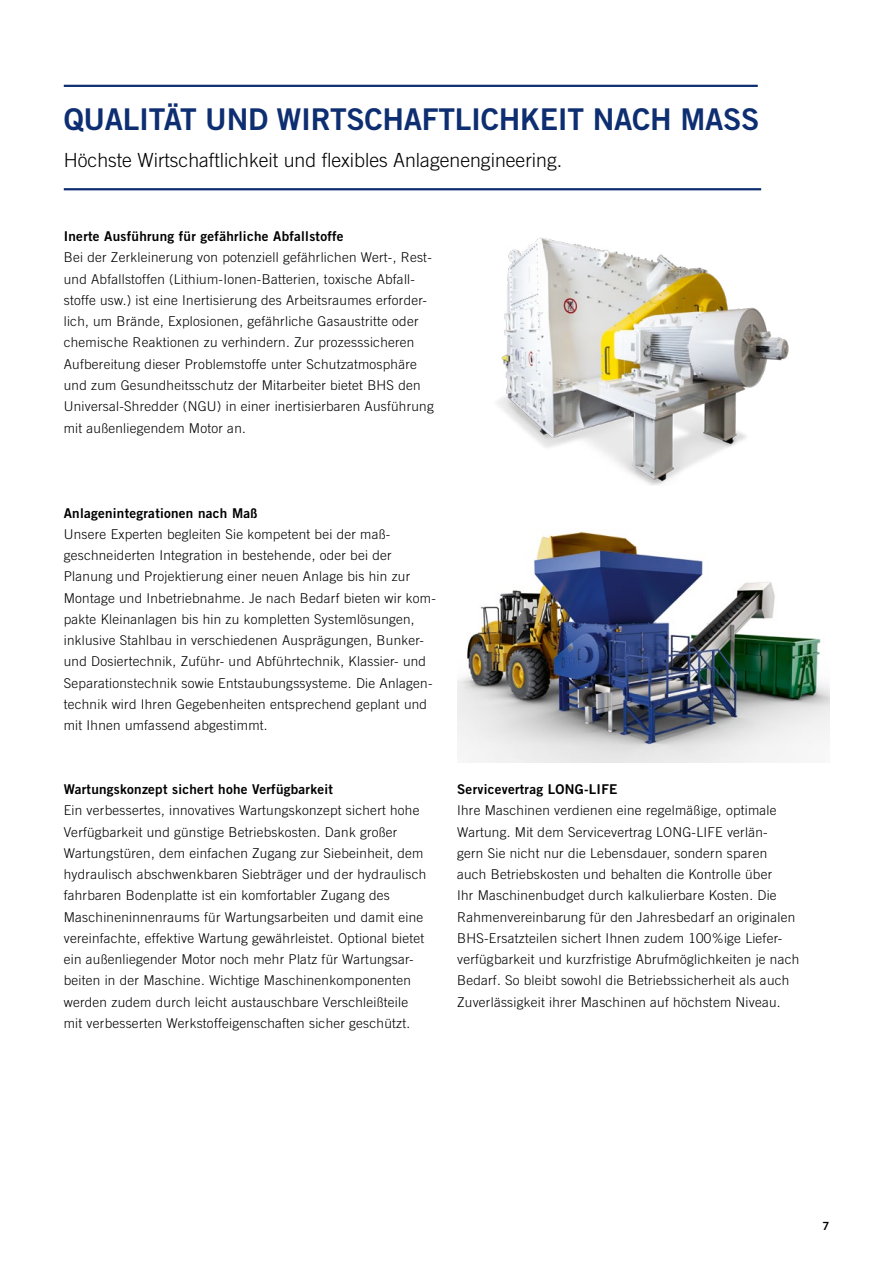
<style>
.page{position:relative;width:893px;height:1263px;background:#fff}
.page>*{position:absolute;margin:0;border:0;box-sizing:border-box;transform-origin:0 0}
.Head_20_22{font:30px "Trade Gothic LT Std Bd 2";letter-spacing:-.01em;color:#0e2e72}
.Head_20_22-2{font:300 19.5px "Trade Gothic LT Std";color:#000}
.Copy_9_11{font:300 13.5px/21.3px "Trade Gothic LT Std";letter-spacing:.02em;color:#000}
.Copy_9_11-2{font:13.5px "Trade Gothic LT Std Bd 2";letter-spacing:.02em;color:#000}
.t1{font:11.25px "Trade Gothic LT Std Bd 2";color:#000}
</style>
<div class="page">
<hr style="left:64px;top:85px;width:694px;height:2px;background:#0e2e72">
<hr style="left:64px;top:188px;width:697px;height:2px;background:#0e2e72">
<img style="left:457px;top:531px;width:372px;height:231px">
<img style="left:496px;top:237px;width:293px;height:249px">
<p class="Head_20_22" style="left:64px;top:100px;width:697px">QUALITÄT UND WIRTSCHAFTLICHKEIT NACH MASS</p>
<p class="Head_20_22-2" style="left:64px;top:148px;width:500px">Höchste Wirtschaftlichkeit und flexibles Anlagenengineering.</p>
<p class="Copy_9_11-2" style="left:64px;top:228px;width:281px">Inerte Ausführung für gefährliche Abfallstoffe</p>
<p class="Copy_9_11" style="left:64px;top:247px;width:371px">Bei der Zerkleinerung von potenziell gefährlichen Wert-, Rest&shy;und Abfallstoffen (Lithium-Ionen-Batterien, toxische Abfall&shy;stoffe usw.) ist eine Inertisierung des Arbeitsraumes erforder&shy;lich, um Brände, Explosionen, gefährliche Gasaustritte oder chemische Reaktionen zu verhindern. Zur prozesssicheren Aufbereitung dieser Problemstoffe unter Schutzatmosphäre und zum Gesundheitsschutz der Mitarbeiter bietet BHS den Universal-Shredder (NGU) in einer inertisierbaren Ausführung mit außenliegendem Motor an.</p>
<p class="Copy_9_11-2" style="left:64px;top:504px;width:195px">Anlagenintegrationen nach Maß</p>
<p class="Copy_9_11" style="left:64px;top:523px;width:374px">Unsere Experten begleiten Sie kompetent bei der maß&shy;geschneiderten Integration in bestehende, oder bei der Planung und Projektierung einer neuen Anlage bis hin zur Montage und Inbetriebnahme. Je nach Bedarf bieten wir kom&shy;pakte Kleinanlagen bis hin zu kompletten Systemlösungen, inklusive Stahlbau in verschiedenen Ausprägungen, Bunker&shy;und Dosiertechnik, Zuführ- und Abführtechnik, Klassier- und Separationstechnik sowie Entstaubungssysteme. Die Anlagen&shy;technik wird Ihren Gegebenheiten entsprechend geplant und mit Ihnen umfassend abgestimmt.</p>
<p class="Copy_9_11-2" style="left:64px;top:781px;width:271px">Wartungskonzept sichert hohe Verfügbarkeit</p>
<p class="Copy_9_11" style="left:64px;top:800px;width:364px">Ein verbessertes, innovatives Wartungskonzept sichert hohe Verfügbarkeit und günstige Betriebskosten. Dank großer Wartungstüren, dem einfachen Zugang zur Siebeinheit, dem hydraulisch abschwenkbaren Siebträger und der hydraulisch fahrbaren Bodenplatte ist ein komfortabler Zugang des Maschineninnenraums für Wartungsarbeiten und damit eine vereinfachte, effektive Wartung gewährleistet. Optional bietet ein außenliegender Motor noch mehr Platz für Wartungsar&shy;beiten in der Maschine. Wichtige Maschinenkomponenten werden zudem durch leicht austauschbare Verschleißteile mit verbesserten Werkstoffeigenschaften sicher geschützt.</p>
<p class="Copy_9_11-2" style="left:457px;top:781px;width:162px">Servicevertrag LONG-LIFE</p>
<p class="Copy_9_11" style="left:457px;top:800px;width:344px">Ihre Maschinen verdienen eine regelmäßige, optimale Wartung. Mit dem Servicevertrag LONG-LIFE verlän-<br>gern Sie nicht nur die Lebensdauer, sondern sparen auch Betriebskosten und behalten die Kontrolle über<br>Ihr Maschinenbudget durch kalkulierbare Kosten. Die Rahmenvereinbarung für den Jahresbedarf an originalen BHS-Ersatzteilen sichert Ihnen zudem 100%ige Liefer&shy;verfügbarkeit und kurzfristige Abrufmöglichkeiten je nach Bedarf. So bleibt sowohl die Betriebssicherheit als auch Zuverlässigkeit ihrer Maschinen auf höchstem Niveau.</p>
<p class="t1" style="left:822px;top:1219px;width:8px">7</p>
</div>
